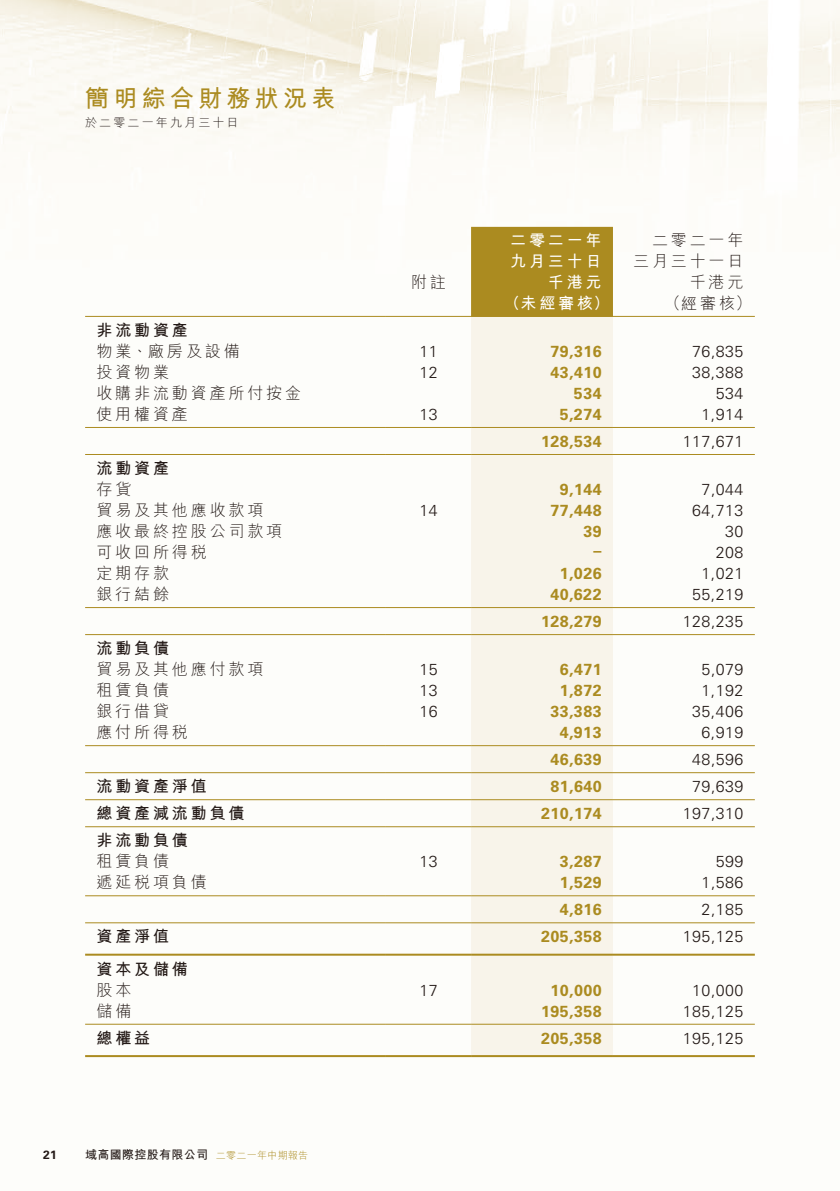
<style>
.page{position:relative;width:840px;height:1191px;background:#fff}
.page>*{position:absolute;margin:0;border:0;box-sizing:border-box;transform-origin:0 0}
.t1{font:700 24px "M Hei HK";letter-spacing:.18em;color:#ab8b20}
.t2{font:300 16px "Univers LT Std";letter-spacing:.03em;color:#231916}
.t3{font:700 16px "Univers LT Std";letter-spacing:.03em;color:#ab8b20}
.t4{font:300 16px/21px "M Hei HK";letter-spacing:.18em;color:#231916;text-align:right}
.t5{font:700 16px/27px "M Hei HK";letter-spacing:.18em;color:#231916}
.t6{font:700 16px/21px "M Hei HK";letter-spacing:.18em;color:#fff}
.t7{font:300 12px "M Hei HK";letter-spacing:.18em;color:#231916}
.t8{font:700 12px "M Hei HK";letter-spacing:.03em;color:#231916}
.t9{font:700 12px "Univers LT Std";color:#231916}
.t10{font:300 10px "M Hei HK";letter-spacing:.03em;color:#ab8b20}
</style>
<div class="page">
<img style="left:0;top:0;width:839px;height:1058px">
<div style="left:471px;top:227px;width:141px;height:89px;background:#ab8b20"></div>
<div style="left:471px;top:317px;width:141px;height:738px;background:#f8f4ea"></div>
<hr style="left:85px;top:316px;width:301px;height:1px;background:#ab8b20">
<hr style="left:386px;top:316px;width:85px;height:1px;background:#ab8b20">
<hr style="left:471px;top:316px;width:141px;height:1px;background:#ab8b20">
<hr style="left:612px;top:316px;width:142px;height:1px;background:#ab8b20">
<hr style="left:85px;top:427px;width:301px;height:1px;background:#ab8b20">
<hr style="left:386px;top:427px;width:85px;height:1px;background:#ab8b20">
<hr style="left:471px;top:427px;width:141px;height:1px;background:#ab8b20">
<hr style="left:612px;top:427px;width:142px;height:1px;background:#ab8b20">
<hr style="left:85px;top:454px;width:301px;height:1px;background:#ab8b20">
<hr style="left:386px;top:454px;width:85px;height:1px;background:#ab8b20">
<hr style="left:471px;top:454px;width:141px;height:1px;background:#ab8b20">
<hr style="left:612px;top:454px;width:142px;height:1px;background:#ab8b20">
<hr style="left:85px;top:607px;width:301px;height:1px;background:#ab8b20">
<hr style="left:386px;top:607px;width:85px;height:1px;background:#ab8b20">
<hr style="left:471px;top:607px;width:141px;height:1px;background:#ab8b20">
<hr style="left:612px;top:607px;width:142px;height:1px;background:#ab8b20">
<hr style="left:85px;top:634px;width:301px;height:1px;background:#ab8b20">
<hr style="left:386px;top:634px;width:85px;height:1px;background:#ab8b20">
<hr style="left:471px;top:634px;width:141px;height:1px;background:#ab8b20">
<hr style="left:612px;top:634px;width:142px;height:1px;background:#ab8b20">
<hr style="left:85px;top:745px;width:301px;height:1px;background:#ab8b20">
<hr style="left:386px;top:745px;width:85px;height:1px;background:#ab8b20">
<hr style="left:471px;top:745px;width:141px;height:1px;background:#ab8b20">
<hr style="left:612px;top:745px;width:142px;height:1px;background:#ab8b20">
<hr style="left:85px;top:772px;width:301px;height:1px;background:#ab8b20">
<hr style="left:386px;top:772px;width:85px;height:1px;background:#ab8b20">
<hr style="left:471px;top:772px;width:141px;height:1px;background:#ab8b20">
<hr style="left:612px;top:772px;width:142px;height:1px;background:#ab8b20">
<hr style="left:85px;top:799px;width:301px;height:1px;background:#ab8b20">
<hr style="left:386px;top:799px;width:85px;height:1px;background:#ab8b20">
<hr style="left:471px;top:799px;width:141px;height:1px;background:#ab8b20">
<hr style="left:612px;top:799px;width:142px;height:1px;background:#ab8b20">
<hr style="left:85px;top:826px;width:301px;height:1px;background:#ab8b20">
<hr style="left:386px;top:826px;width:85px;height:1px;background:#ab8b20">
<hr style="left:471px;top:826px;width:141px;height:1px;background:#ab8b20">
<hr style="left:612px;top:826px;width:142px;height:1px;background:#ab8b20">
<hr style="left:85px;top:895px;width:301px;height:1px;background:#ab8b20">
<hr style="left:386px;top:895px;width:85px;height:1px;background:#ab8b20">
<hr style="left:471px;top:895px;width:141px;height:1px;background:#ab8b20">
<hr style="left:612px;top:895px;width:142px;height:1px;background:#ab8b20">
<hr style="left:85px;top:922px;width:301px;height:1px;background:#ab8b20">
<hr style="left:386px;top:922px;width:85px;height:1px;background:#ab8b20">
<hr style="left:471px;top:922px;width:141px;height:1px;background:#ab8b20">
<hr style="left:612px;top:922px;width:142px;height:1px;background:#ab8b20">
<hr style="left:85px;top:953px;width:301px;height:2px;background:#ab8b20">
<hr style="left:386px;top:953px;width:85px;height:2px;background:#ab8b20">
<hr style="left:471px;top:953px;width:141px;height:2px;background:#ab8b20">
<hr style="left:612px;top:953px;width:142px;height:2px;background:#ab8b20">
<hr style="left:85px;top:1023px;width:301px;height:1px;background:#ab8b20">
<hr style="left:386px;top:1023px;width:85px;height:1px;background:#ab8b20">
<hr style="left:471px;top:1023px;width:141px;height:1px;background:#ab8b20">
<hr style="left:612px;top:1023px;width:142px;height:1px;background:#ab8b20">
<hr style="left:85px;top:1055px;width:301px;height:2px;background:#ab8b20">
<hr style="left:386px;top:1055px;width:85px;height:2px;background:#ab8b20">
<hr style="left:471px;top:1055px;width:141px;height:2px;background:#ab8b20">
<hr style="left:612px;top:1055px;width:142px;height:2px;background:#ab8b20">
<h1 class="t1" style="left:85px;top:80px;width:252px">簡明綜合財務狀況表</h1>
<p class="t7" style="left:85px;top:116px;width:155px">於二零二一年九月三十日</p>
<p class="t5" style="left:96px;top:315px;width:93px">非流動資產</p>
<p class="t4" style="left:96px;top:340px;width:145px">物業、廠房及設備</p>
<p class="t4" style="left:96px;top:361px;width:74px">投資物業</p>
<p class="t4" style="left:96px;top:382px;width:206px">收購非流動資產所付按金</p>
<p class="t4" style="left:96px;top:403px;width:93px">使用權資產</p>
<p class="t5" style="left:96px;top:453px;width:74px">流動資產</p>
<p class="t4" style="left:96px;top:478px;width:36px">存貨</p>
<p class="t4" style="left:96px;top:499px;width:168px">貿易及其他應收款項</p>
<p class="t4" style="left:96px;top:520px;width:187px">應收最終控股公司款項</p>
<p class="t4" style="left:96px;top:541px;width:112px">可收回所得稅</p>
<p class="t4" style="left:96px;top:562px;width:74px">定期存款</p>
<p class="t4" style="left:96px;top:583px;width:74px">銀行結餘</p>
<p class="t5" style="left:96px;top:633px;width:74px">流動負債</p>
<p class="t4" style="left:96px;top:658px;width:168px">貿易及其他應付款項</p>
<p class="t4" style="left:96px;top:679px;width:74px">租賃負債</p>
<p class="t4" style="left:96px;top:700px;width:74px">銀行借貸</p>
<p class="t4" style="left:96px;top:721px;width:93px">應付所得稅</p>
<p class="t5" style="left:96px;top:771px;width:112px">流動資產淨值</p>
<p class="t5" style="left:96px;top:798px;width:149px">總資產減流動負債非流動負債</p>
<p class="t4" style="left:96px;top:850px;width:74px">租賃負債</p>
<p class="t4" style="left:96px;top:871px;width:112px">遞延稅項負債</p>
<p class="t5" style="left:96px;top:918px;width:93px;line-height:32.4px">資產淨值資本及儲備</p>
<p class="t4" style="left:96px;top:979px;width:36px">股本</p>
<p class="t4" style="left:96px;top:1000px;width:36px">儲備</p>
<p class="t5" style="left:96px;top:1023px;width:55px">總權益</p>
<p class="t9" style="left:43px;top:1148px;width:15px">21</p>
<p class="t8" style="left:85px;top:1146px;width:125px">域高國際控股有限公司</p>
<p class="t10" style="left:216px;top:1150px;width:94px">二零二一年中期報告</p>
<p class="t4" style="left:411px;top:271px;width:36px">附註</p>
<p class="t6" style="left:510px;top:228px;width:93px">二零二一年九月三十日</p>
<p class="t4" style="left:632px;top:229px;width:112px">二零二一年三月三十一日千港元</p>
<p class="t6" style="left:547px;top:270px;width:55px">千港元</p>
<p class="t6" style="left:504px;top:291px;width:107px">（未經審核）</p>
<p class="t4" style="left:664px;top:292px;width:88px">（經審核(</p>
<p class="t2" style="left:419px;top:341px;width:20px">11</p>
<p class="t3" style="left:550px;top:342px;width:53px">79,316</p>
<p class="t2" style="left:692px;top:341px;width:53px">76,835</p>
<p class="t2" style="left:419px;top:362px;width:20px">12</p>
<p class="t3" style="left:550px;top:363px;width:53px">43,410</p>
<p class="t2" style="left:691px;top:362px;width:53px">38,388</p>
<p class="t3" style="left:573px;top:384px;width:29px">534</p>
<p class="t2" style="left:715px;top:383px;width:29px">534</p>
<p class="t2" style="left:419px;top:404px;width:20px">13</p>
<p class="t3" style="left:559px;top:405px;width:43px">5,274</p>
<p class="t2" style="left:701px;top:404px;width:43px">1,914</p>
<p class="t3" style="left:540px;top:432px;width:62px">128,534</p>
<p class="t2" style="left:682px;top:431px;width:62px">117,671</p>
<p class="t3" style="left:559px;top:480px;width:43px">9,144</p>
<p class="t2" style="left:701px;top:479px;width:43px">7,044</p>
<p class="t2" style="left:419px;top:500px;width:20px">14</p>
<p class="t3" style="left:550px;top:501px;width:53px">77,448</p>
<p class="t2" style="left:691px;top:500px;width:53px">64,713</p>
<p class="t3" style="left:583px;top:522px;width:20px">39</p>
<p class="t2" style="left:724px;top:521px;width:20px">30</p>
<p class="t3" style="left:593px;top:540px;width:9px">–</p>
<p class="t2" style="left:715px;top:542px;width:29px">208</p>
<p class="t3" style="left:559px;top:564px;width:43px">1,026</p>
<p class="t2" style="left:701px;top:563px;width:43px">1,021</p>
<p class="t3" style="left:550px;top:585px;width:53px">40,622</p>
<p class="t2" style="left:691px;top:584px;width:53px">55,219</p>
<p class="t3" style="left:540px;top:612px;width:62px">128,279</p>
<p class="t2" style="left:682px;top:611px;width:62px">128,235</p>
<p class="t2" style="left:419px;top:660px;width:20px">15</p>
<p class="t3" style="left:559px;top:660px;width:43px">6,471</p>
<p class="t2" style="left:701px;top:660px;width:43px">5,079</p>
<p class="t2" style="left:419px;top:680px;width:20px">13</p>
<p class="t3" style="left:559px;top:681px;width:43px">1,872</p>
<p class="t2" style="left:701px;top:680px;width:43px">1,192</p>
<p class="t2" style="left:419px;top:701px;width:20px">16</p>
<p class="t3" style="left:550px;top:702px;width:53px">33,383</p>
<p class="t2" style="left:691px;top:701px;width:53px">35,406</p>
<p class="t3" style="left:559px;top:723px;width:43px">4,913</p>
<p class="t2" style="left:701px;top:722px;width:43px">6,919</p>
<p class="t3" style="left:550px;top:750px;width:53px">46,639</p>
<p class="t2" style="left:692px;top:750px;width:53px">48,596</p>
<p class="t3" style="left:550px;top:777px;width:53px">81,640</p>
<p class="t2" style="left:692px;top:777px;width:53px">79,639</p>
<p class="t3" style="left:540px;top:804px;width:62px">210,174</p>
<p class="t2" style="left:682px;top:804px;width:62px">197,310</p>
<p class="t2" style="left:419px;top:852px;width:20px">13</p>
<p class="t3" style="left:559px;top:852px;width:43px">3,287</p>
<p class="t2" style="left:715px;top:852px;width:29px">599</p>
<p class="t3" style="left:559px;top:873px;width:43px">1,529</p>
<p class="t2" style="left:701px;top:873px;width:43px">1,586</p>
<p class="t3" style="left:559px;top:900px;width:43px">4,816</p>
<p class="t2" style="left:701px;top:900px;width:43px">2,185</p>
<p class="t3" style="left:540px;top:927px;width:62px">205,358</p>
<p class="t2" style="left:682px;top:927px;width:62px">195,125</p>
<p class="t2" style="left:419px;top:980px;width:20px">17</p>
<p class="t3" style="left:550px;top:980px;width:53px">10,000</p>
<p class="t2" style="left:692px;top:980px;width:53px">10,000</p>
<p class="t3" style="left:540px;top:1001px;width:62px">195,358</p>
<p class="t2" style="left:682px;top:1001px;width:62px">185,125</p>
<p class="t3" style="left:540px;top:1028px;width:62px">205,358</p>
<p class="t2" style="left:682px;top:1028px;width:62px">195,125</p>
</div>
